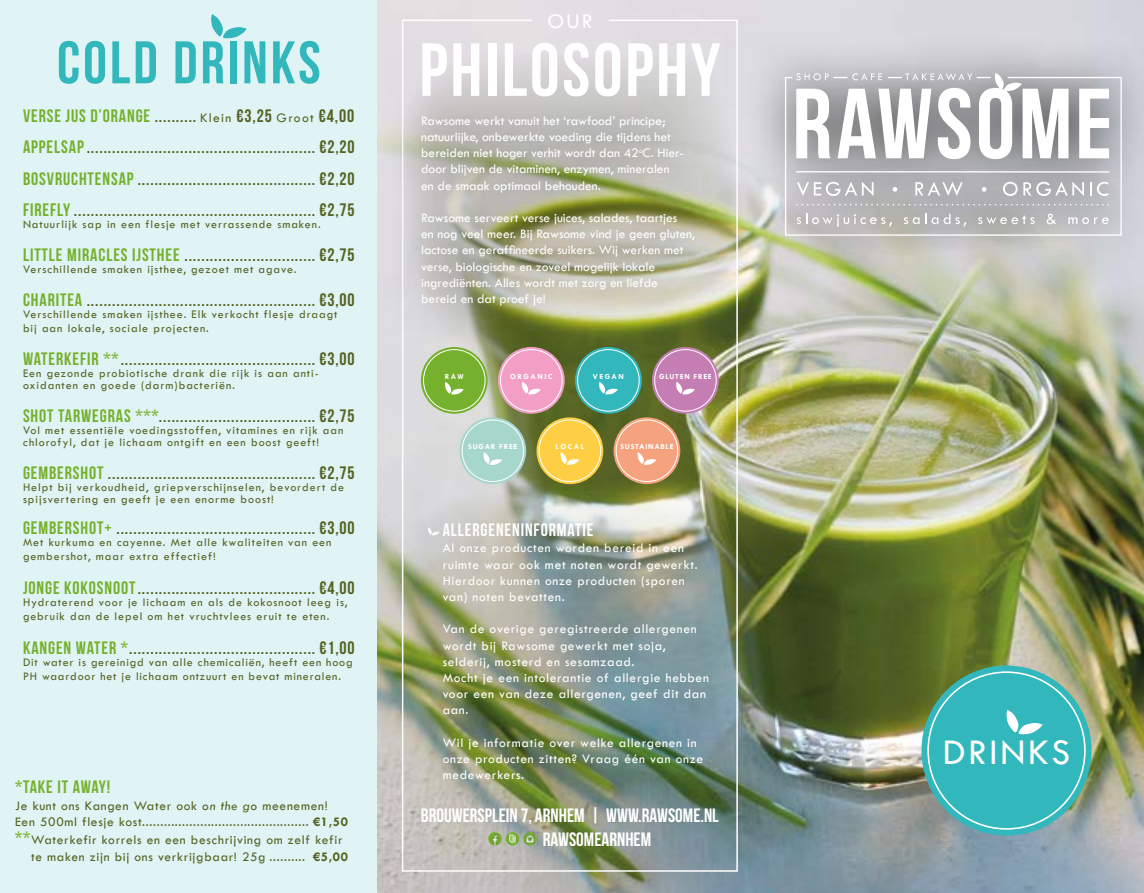
<style>
.page{position:relative;width:1144px;height:893px;background:#e0f4f5}
.page>*{position:absolute;margin:0;border:0;box-sizing:border-box;transform-origin:0 0}
.t1{font:75px "Bebas Neue";letter-spacing:.035em;color:#fff}
.t2{font:60px "Bebas Neue";letter-spacing:.05em;color:#31b7bc}
.t3{font:37.5px "Tw Cen";letter-spacing:.07em;color:#fff}
.t4{font:21.9px "Tw Cen";color:#fff}
.t5{font:19.35px/23.2px "Bebas Neue";color:#fff}
.t6{font:18px/31.5px "Bebas Neue";letter-spacing:.05em;color:#556221;text-align:justify}
.t7{font:18px "Bebas Neue";letter-spacing:.05em;color:#fff}
.t8{font:18px "Bebas Neue";letter-spacing:.035em;color:#75b12c}
.t9{font:13.5px/16.2px "Tw Cen";color:#fff}
.t10{font:13.5px/16.2px "Tw Cen";letter-spacing:.05em;color:#fff}
.t11{font:13.5px/16.2px "Tw Cen";letter-spacing:.05em;color:#556221}
.t12{font:12px/13.5px "Tw Cen";letter-spacing:.08em;color:#556221}
.t13{font:700 7.8px "Tw Cen";letter-spacing:.1em;color:#fff}
.t14{font:700 7.8px "Tw Cen";letter-spacing:.2em;color:#fff}
.s1{color:#75b12c}
.s2{font-family:"Tw Cen";font-size:13.5px}
.s3{font-style:italic}
.s4{font-weight:700}
.s5{font-family:"Bebas Neue";font-size:18px;color:#75b12c}
</style>
<div class="page">
<img style="left:378px;top:0;width:766px;height:893px">
<svg style="left:389px;top:53px;width:368px;height:341px"></svg>
<img style="left:389px;top:492px;width:368px;height:341px">
<img style="left:401px;top:19px;width:337px;height:853px">
<div style="left:377px;top:71px;width:355px;height:279px;background:#000;opacity:.75"></div>
<svg style="left:523px;top:832px;width:14px;height:13px"></svg>
<svg style="left:525px;top:834px;width:10px;height:10px"></svg>
<svg style="left:506px;top:832px;width:13px;height:13px"></svg>
<svg style="left:508px;top:834px;width:10px;height:10px"></svg>
<svg style="left:488px;top:832px;width:14px;height:13px"></svg>
<svg style="left:488px;top:833px;width:12px;height:12px"></svg>
<div style="left:738px;top:28px;width:406px;height:255px;background:#000;opacity:.75"></div>
<svg style="left:771px;top:73px;width:369px;height:183px"></svg>
<hr style="left:796px;top:171px;width:313px;height:2px;background:#fff">
<div style="left:921px;top:665px;width:170px;height:171px;background:#31b7bc;border-radius:50%"></div>
<svg style="left:1006px;top:710px;width:36px;height:25px"></svg>
<svg style="left:211px;top:14px;width:36px;height:25px"></svg>
<div style="left:498px;top:347px;width:67px;height:67px;background:#f39fc5;border-radius:50%"></div>
<div style="left:500px;top:349px;width:62px;height:62px;border:1px solid #fff;border-radius:50%"></div>
<svg style="left:522px;top:382px;width:19px;height:13px"></svg>
<div style="left:421px;top:347px;width:67px;height:67px;background:#75b12c;border-radius:50%"></div>
<div style="left:423px;top:349px;width:62px;height:62px;border:1px solid #fff;border-radius:50%"></div>
<svg style="left:445px;top:382px;width:19px;height:13px"></svg>
<div style="left:652px;top:347px;width:67px;height:67px;background:#c57eb4;border-radius:50%"></div>
<div style="left:654px;top:349px;width:62px;height:62px;border:1px solid #fff;border-radius:50%"></div>
<svg style="left:676px;top:382px;width:19px;height:13px"></svg>
<div style="left:575px;top:347px;width:67px;height:67px;background:#31b7bc;border-radius:50%"></div>
<div style="left:577px;top:349px;width:62px;height:62px;border:1px solid #fff;border-radius:50%"></div>
<svg style="left:599px;top:382px;width:19px;height:13px"></svg>
<div style="left:536px;top:417px;width:67px;height:67px;background:#fecf44;border-radius:50%"></div>
<div style="left:539px;top:420px;width:62px;height:62px;border:1px solid #fff;border-radius:50%"></div>
<svg style="left:560px;top:452px;width:19px;height:13px"></svg>
<div style="left:459px;top:417px;width:67px;height:67px;background:#a6d6cc;border-radius:50%"></div>
<div style="left:462px;top:420px;width:62px;height:62px;border:1px solid #fff;border-radius:50%"></div>
<svg style="left:483px;top:452px;width:19px;height:13px"></svg>
<div style="left:613px;top:417px;width:67px;height:67px;background:#f5a37f;border-radius:50%"></div>
<div style="left:616px;top:420px;width:62px;height:62px;border:1px solid #fff;border-radius:50%"></div>
<svg style="left:637px;top:452px;width:19px;height:13px"></svg>
<svg style="left:428px;top:527px;width:11px;height:8px"></svg>
<p class="t4" style="left:547px;top:8px;width:47px">OUR</p>
<h2 class="t2" style="left:57px;top:30px;width:265px">COLD DRINKS</h2>
<h1 class="t1" style="left:419px;top:29px;width:303px">PHILOSOPHY</h1>
<p class="t6" style="left:23px;top:100px;width:333px"><span class="s1">VERSE JUS D’ORANGE</span> .......... <span class="s2">Klein</span> €3,25 <span class="s2">Groot</span> €4,00<br><span class="s1">APPELSAP</span>...................................................... €2,20<br><span class="s1">BOSVRUCHTENSAP</span> .......................................... €2,20<br><span class="s1">FIREFLY</span> ......................................................... €2,75</p>
<p class="t12" style="left:23px;top:218px;width:299px">Natuurlijk sap in een flesje met verrassende smaken.</p>
<p class="t6" style="left:23px;top:239px;width:333px"><span class="s1">LITTLE MIRACLES IJSTHEE</span> ............................... €2,75</p>
<p class="t12" style="left:23px;top:263px;width:275px">Verschillende smaken ijsthee, gezoet met agave.</p>
<p class="t6" style="left:23px;top:284px;width:333px"><span class="s1">CHARITEA</span> ...................................................... €3,00</p>
<p class="t12" style="left:23px;top:308px;width:316px">Verschillende smaken ijsthee. Elk verkocht flesje draagt bij aan lokale, sociale projecten.</p>
<p class="t6" style="left:23px;top:343px;width:333px"><span class="s1">WATERKEFIR **</span>.............................................. €3,00</p>
<p class="t12" style="left:23px;top:367px;width:297px;line-height:12px">Een gezonde probiotische drank die rijk is aan anti&shy;oxidanten en goede (darm)bacteriën.</p>
<p class="t6" style="left:23px;top:400px;width:333px"><span class="s1">SHOT TARWEGRAS ***</span>..................................... €2,75</p>
<p class="t12" style="left:23px;top:424px;width:322px;line-height:12px">Vol met essentiële voedingsstoffen, vitamines en rijk aan chlorofyl, dat je lichaam ontgift en een boost geeft!</p>
<p class="t6" style="left:23px;top:457px;width:333px"><span class="s1">GEMBERSHOT</span> ................................................. €2,75</p>
<p class="t12" style="left:23px;top:481px;width:323px;line-height:12px">Helpt bij verkoudheid, griepverschijnselen, bevordert de spijsvertering en geeft je een enorme boost!</p>
<p class="t6" style="left:23px;top:512px;width:333px"><span class="s1">GEMBERSHOT+</span> ............................................... €3,00</p>
<p class="t12" style="left:23px;top:536px;width:310px">Met kurkuma en cayenne. Met alle kwaliteiten van een gembershot, maar extra effectief!</p>
<p class="t6" style="left:23px;top:572px;width:333px"><span class="s1">JONGE KOKOSNOOT</span>.......................................... €4,00</p>
<p class="t12" style="left:23px;top:596px;width:326px">Hydraterend voor je lichaam en als de kokosnoot leeg is, gebruik dan de lepel om het vruchtvlees eruit te eten.</p>
<p class="t6" style="left:23px;top:632px;width:333px"><span class="s1">KANGEN WATER *</span>............................................ €1,00</p>
<p class="t12" style="left:23px;top:656px;width:331px">Dit water is gereinigd van alle chemicaliën, heeft een hoog<br>PH waardoor het je lichaam ontzuurt en bevat mineralen.</p>
<p class="t9" style="left:421px;top:112px;width:264px">Rawsome werkt vanuit het ‘rawfood’ principe; natuurlijke, onbewerkte voeding die tijdens het bereiden niet hoger verhit wordt dan 42<sup>o</sup>C. Hier&shy;door blijven de vitaminen, enzymen, mineralen en de smaak optimaal behouden.</p>
<p class="t9" style="left:421px;top:210px;width:275px">Rawsome serveert verse juices, salades, taartjes<br>en nog veel meer. Bij Rawsome vind je geen gluten, lactose en geraffineerde suikers. Wij werken met verse, biologische en zoveel mogelijk lokale ingrediënten. Alles wordt met zorg en liefde bereid en dat proef je!</p>
<p class="t13" style="left:445px;top:371px;width:20px">RAW</p>
<p class="t14" style="left:510px;top:371px;width:44px">ORGANIC</p>
<p class="t13" style="left:593px;top:371px;width:33px">VEGAN</p>
<p class="t13" style="left:659px;top:371px;width:54px">GLUTEN FREE</p>
<p class="t13" style="left:468px;top:442px;width:51px">SUGAR FREE</p>
<p class="t13" style="left:555px;top:442px;width:30px">LOCAL</p>
<p class="t13" style="left:620px;top:442px;width:55px">SUSTAINABLE</p>
<p class="t7" style="left:443px;top:520px;width:152px">ALLERGENENINFORMATIE</p>
<p class="t10" style="left:443px;top:540px;width:256px">Al onze producten worden bereid in een ruimte waar ook met noten wordt gewerkt.<br>Hierdoor kunnen onze producten (sporen van) noten bevatten.</p>
<p class="t10" style="left:443px;top:621px;width:268px">Van de overige geregistreerde allergenen wordt bij Rawsome gewerkt met soja, selderij, mosterd en sesamzaad.<br>Mocht je een intolerantie of allergie hebben voor een van deze allergenen, geef dit dan aan.</p>
<p class="t10" style="left:443px;top:734px;width:262px">Wil je informatie over welke allergenen in onze producten zitten? Vraag één van onze medewerkers.</p>
<p class="t8" style="left:15px;top:777px;width:97px">*TAKE IT AWAY!</p>
<p class="t11" style="left:15px;top:797px;width:334px">Je kunt ons Kangen Water ook <span class="s3">on the go</span> meenemen!<br>Een 500ml flesje kost.............................................. <span class="s4">€1,50</span></p>
<p class="t11" style="left:31px;top:832px;width:318px;text-indent:-16px"><span class="s5">**</span>Waterkefir korrels en een beschrijving om zelf kefir te maken zijn bij ons verkrijgbaar! 25g .......... <span class="s4">€5,00</span></p>
<p class="t5" style="left:543px;top:804px;width:177px;text-indent:-122px">BROUWERSPLEIN 7, ARNHEM | WWW.RAWSOME.NL<br>RAWSOMEARNHEM</p>
<h3 class="t3" style="left:943px;top:730px;width:129px">DRINKS</h3>
</div>
